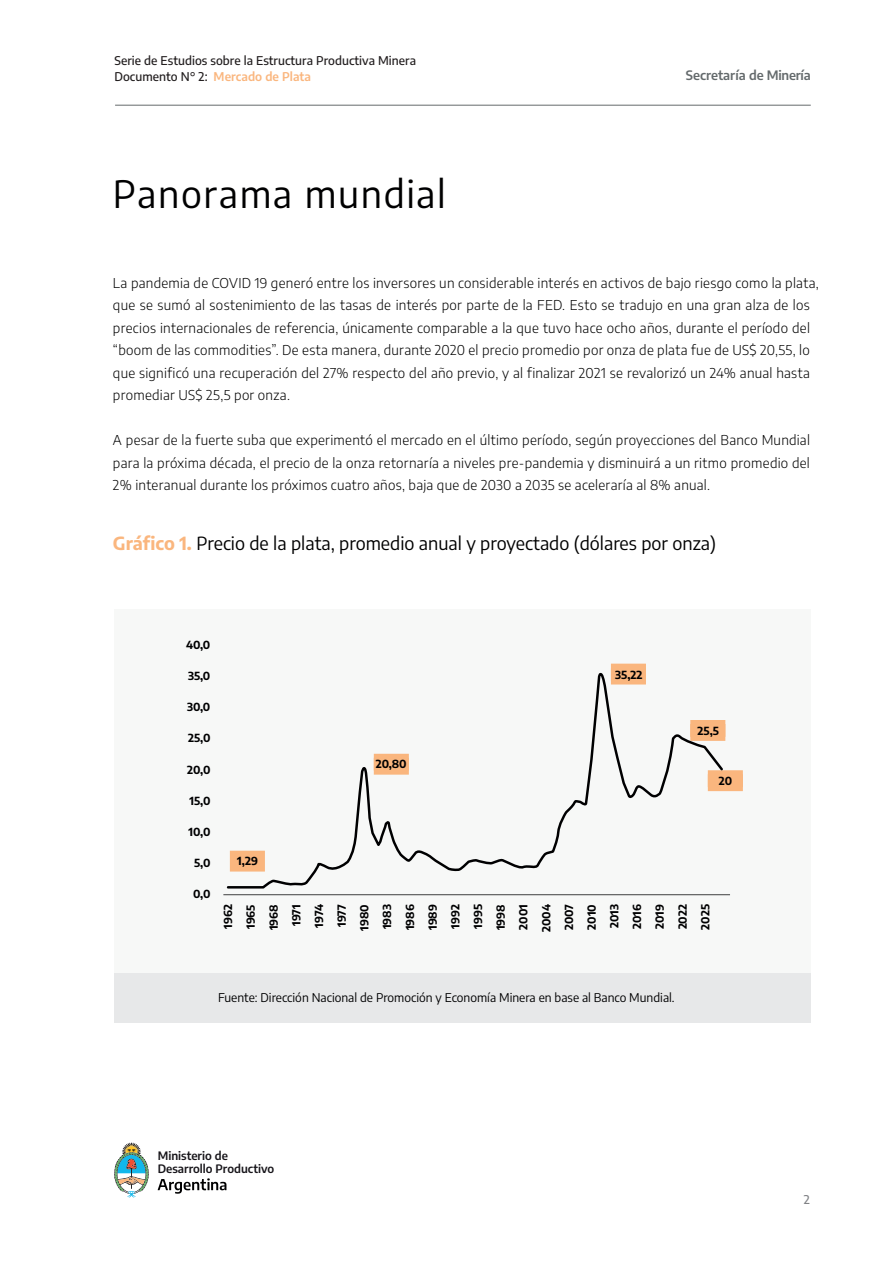
<style>
.page{position:relative;width:893px;height:1263px;background:#fff}
.page>*{position:absolute;margin:0;border:0;box-sizing:border-box;transform-origin:0 0}
.t1{font:37.5px "Encode Sans";letter-spacing:.04em;color:#000001}
.t2{font:18px "Encode Sans";color:#000001}
.t3{font:300 13.5px/22.5px "Encode Sans";letter-spacing:.02em;color:#000001}
.t4{font:600 12.9px "Encode Sans";letter-spacing:-.005em;color:#646a6c}
.t5{font:500 12px/16.5px "Encode Sans";letter-spacing:.005em;color:#231f20}
.t6{font:12px "Encode Sans";color:#000001}
.t7{font:500 12px "Encode Sans";color:#808285}
.t8{font:600 11.55px/12.9px "Encode Sans";color:#17151a}
.t9{font:700 11.1px/22.6px "Encode Sans";color:#000001;text-align:center}
.s1{font-weight:600;color:#fab67e}
.s2{font-weight:700;color:#fab67e}
</style>
<div class="page">
<div style="left:114px;top:610px;width:696px;height:365px;background:#f7f8f7"></div>
<div style="left:114px;top:973px;width:696px;height:50px;background:#e7e8e9"></div>
<hr style="left:223px;top:894px;width:507px;height:1px;background:#3f3f40">
<svg style="left:226px;top:663px;width:499px;height:226px"></svg>
<svg style="left:374px;top:754px;width:35px;height:21px"></svg>
<svg style="left:611px;top:664px;width:35px;height:20px"></svg>
<svg style="left:690px;top:720px;width:35px;height:21px"></svg>
<svg style="left:708px;top:770px;width:35px;height:21px"></svg>
<svg style="left:114px;top:1142px;width:35px;height:55px"></svg>
<svg style="left:158px;top:1178px;width:68px;height:16px"></svg>
<hr style="left:115px;top:105px;width:696px;height:1px;background:#646a6c">
<p class="t5" style="left:114px;top:52px;width:303px">Serie de Estudios sobre la Estructura Productiva Minera<br>Documento N° 2: <span class="s1">Mercado de Plata</span></p>
<h1 class="t1" style="left:113px;top:168px;width:334px">Panorama mundial</h1>
<p class="t4" style="left:686px;top:67px;width:126px">Secretaría de Minería</p>
<p class="t3" style="left:113px;top:271px;width:707px">La pandemia de COVID 19 generó entre los inversores un considerable interés en activos de bajo riesgo como la plata, que se sumó al sostenimiento de las tasas de interés por parte de la FED. Esto se tradujo en una gran alza de los precios internacionales de referencia, únicamente comparable a la que tuvo hace ocho años, durante el período del “boom de las commodities”. De esta manera, durante 2020 el precio promedio por onza de plata fue de US$ 20,55, lo que significó una recuperación del 27% respecto del año previo, y al finalizar 2021 se revalorizó un 24% anual hasta promediar US$ 25,5 por onza.</p>
<p class="t3" style="left:113px;top:428px;width:699px;text-align:justify">A pesar de la fuerte suba que experimentó el mercado en el último período, según proyecciones del Banco Mundial para la próxima década, el precio de la onza retornaría a niveles pre-pandemia y disminuirá a un ritmo promedio del 2% interanual durante los próximos cuatro años, baja que de 2030 a 2035 se aceleraría al 8% anual.</p>
<h2 class="t2" style="left:113px;top:531px;width:605px"><span class="s2">Gráfico 1.</span> Precio de la plata, promedio anual y proyectado (dólares por onza)</h2>
<p class="t9" style="left:186px;top:633px;width:26px">40,0</p>
<p class="t9" style="left:188px;top:664px;width:24px">35,0</p>
<p class="t9" style="left:187px;top:695px;width:25px">30,0</p>
<p class="t9" style="left:188px;top:726px;width:24px">25,0</p>
<p class="t9" style="left:187px;top:758px;width:25px">20,0</p>
<p class="t9" style="left:189px;top:789px;width:22px">15,0</p>
<p class="t9" style="left:189px;top:820px;width:23px">10,0</p>
<p class="t9" style="left:194px;top:851px;width:18px">5,0</p>
<p class="t9" style="left:193px;top:882px;width:19px">0,0</p>
<p class="t9" style="left:237px;top:849px;width:22px">1,29</p>
<p class="t9" style="left:376px;top:752px;width:32px">20,80</p>
<p class="t9" style="left:615px;top:663px;width:29px">35,22</p>
<p class="t9" style="left:698px;top:719px;width:23px">25,5</p>
<p class="t9" style="left:719px;top:769px;width:15px">20</p>
<p class="t9" style="left:216px;top:932px;width:29px;rotate:-90deg">1962<br>1965<br>1968<br>1971<br>1974<br>1977<br>1980<br>1983<br>1986<br>1989<br>1992<br>1995<br>1998<br>2001<br>2004<br>2007<br>2010<br>2013<br>2016<br>2019<br>2022<br>2025</p>
<p class="t6" style="left:218px;top:989px;width:458px">Fuente: Dirección Nacional de Promoción y Economía Minera en base al Banco Mundial.</p>
<p class="t8" style="left:158px;top:1149px;width:118px">Ministerio de<br>Desarrollo Productivo</p>
<p class="t7" style="left:804px;top:1191px;width:8px">2</p>
</div>
